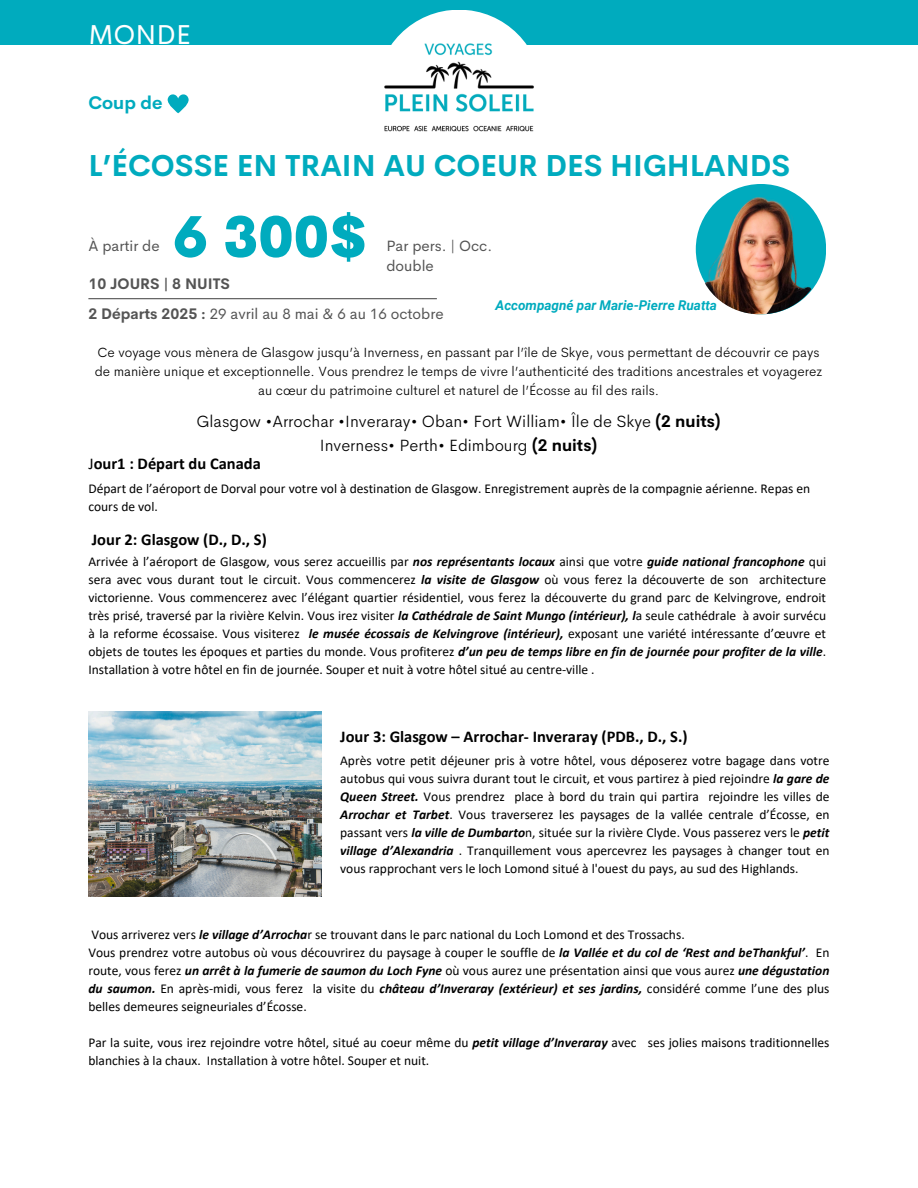
<style>
.page{position:relative;width:918px;height:1188px;background:#fff}
.page>*{position:absolute;margin:0;border:0;box-sizing:border-box;transform-origin:0 0}
.t1{font:800 57px "Cerebri Sans";color:#00abbe}
.t2{font:700 29.7px "Cerebri Sans";color:#00abbe}
.t3{font:27.45px "Cerebri Sans";color:#fff}
.t4{font:700 18px "Cerebri Sans";color:#00abbe}
.t5{font:300 16.5px/24.2px "Cerebri Sans";color:#000;text-align:center}
.t6{font:700 16.5px "Calibri";color:#000}
.t7{font:15px/20.2px "Cerebri Sans";color:#545454}
.t8{font:700 15px "Cerebri Sans";color:#545454}
.t9{font:13.5px/18px "Calibri";color:#000;text-align:justify}
.t10{font:300 13.5px/19.2px "Cerebri Sans";color:#000;text-align:center}
.t11{font:italic 700 13.5px "Roboto";color:#00abbe}
.s1{font-weight:700}
.s2{font-weight:400}
.s3{font-weight:700;font-style:italic}
</style>
<div class="page">
<hr style="left:88px;top:298px;width:349px;height:1px;background:#545454">
<svg style="left:167px;top:94px;width:22px;height:19px"></svg>
<div style="left:0;top:0;width:918px;height:45px;background:#00abbe"></div>
<div style="left:376px;top:10px;width:166px;height:165px;background:#fff;border-radius:50%"></div>
<img style="left:384px;top:42px;width:150px;height:90px">
<div style="left:696px;top:184px;width:130px;height:130px;background:#00abbe;border-radius:50%"></div>
<img style="left:697px;top:196px;width:126px;height:118px;border-radius:50%">
<img style="left:88px;top:712px;width:233px;height:184px">
<h6 class="t3" style="left:88px;top:17px;width:104px">MONDE</h6>
<p class="t4" style="left:88px;top:91px;width:76px">Coup de</p>
<h5 class="t2" style="left:88px;top:146px;width:703px">L’ÉCOSSE EN TRAIN AU COEUR DES HIGHLANDS</h5>
<p class="t7" style="left:88px;top:236px;width:73px">À partir de</p>
<h1 class="t1" style="left:173px;top:200px;width:196px">6 300$</h1>
<h2 class="t8" style="left:88px;top:274px;width:143px">10 JOURS | 8 NUITS</h2>
<p class="t7" style="left:386px;top:236px;width:107px">Par pers. | Occ. double</p>
<p class="t11" style="left:496px;top:297px;width:223px">Accompagné par Marie-Pierre Ruatta</p>
<p class="t7" style="left:88px;top:304px;width:357px"><span class="s1">2 Départs 2025 :</span> 29 avril au 8 mai &amp; 6 au 16 octobre</p>
<p class="t10" style="left:95px;top:343px;width:729px">Ce voyage vous mènera de Glasgow jusqu’à Inverness, en passant par l’île de Skye, vous permettant de découvrir ce pays de manière unique et exceptionnelle. Vous prendrez le temps de vivre l’authenticité des traditions ancestrales et voyagerez au cœur du patrimoine culturel et naturel de l’Écosse au fil des rails.</p>
<h5 class="t5" style="left:196px;top:409px;width:526px">Glasgow •Arrochar •Inveraray• Oban• Fort William• Île de Skye <span class="s1">(2 nuits)<br></span>Inverness• Perth• Edimbourg <span class="s1">(2 nuits)</span></h5>
<p class="t6" style="left:88px;top:457px;width:174px"><span class="s2">J</span>our1 : Départ du Canada</p>
<h4 class="t9" style="left:88px;top:481px;width:723px">Départ de l’aéroport de Dorval pour votre vol à destination de Glasgow. Enregistrement auprès de la compagnie aérienne. Repas en cours de vol.</h4>
<p class="t6" style="left:92px;top:533px;width:176px">Jour 2: Glasgow (D., D., S)</p>
<p class="t9" style="left:88px;top:554px;width:739px">Arrivée à l’aéroport de Glasgow, vous serez accueillis par <span class="s3">nos représentants locaux</span> ainsi que votre <span class="s3">guide national francophone</span> qui sera avec vous durant tout le circuit. Vous commencerez <span class="s3">la visite de Glasgow</span> où vous ferez la découverte de son architecture victorienne. Vous commencerez avec l’élégant quartier résidentiel, vous ferez la découverte du grand parc de Kelvingrove, endroit très prisé, traversé par la rivière Kelvin. Vous irez visiter <span class="s3">la Cathédrale de Saint Mungo (intérieur), l</span>a seule cathédrale à avoir survécu à la reforme écossaise. Vous visiterez <span class="s3">le musée écossais de Kelvingrove (intérieur),</span> exposant une variété intéressante d’œuvre et objets de toutes les époques et parties du monde. Vous profiterez <span class="s3">d’un peu de temps libre en fin de journée pour profiter de la ville</span>.<br>Installation à votre hôtel en fin de journée. Souper et nuit à votre hôtel situé au centre-ville .</p>
<h4 class="t6" style="left:340px;top:730px;width:349px">Jour 3: Glasgow – Arrochar- Inveraray (PDB., D., S.)</h4>
<p class="t9" style="left:340px;top:753px;width:491px">Après votre petit déjeuner pris à votre hôtel, vous déposerez votre bagage dans votre autobus qui vous suivra durant tout le circuit, et vous partirez à pied rejoindre <span class="s3">la gare de Queen Street.</span> Vous prendrez place à bord du train qui partira rejoindre les villes de <span class="s3">Arrochar et Tarbet</span>. Vous traverserez les paysages de la vallée centrale d’Écosse, en passant vers <span class="s3">la ville de Dumbarto</span>n, située sur la rivière Clyde. Vous passerez vers le <span class="s3">petit village d’Alexandria</span> . Tranquillement vous apercevrez les paysages à changer tout en vous rapprochant vers le loch Lomond situé à l'ouest du pays, au sud des Highlands.</p>
<p class="t9" style="left:91px;top:927px;width:595px">Vous arriverez vers <span class="s3">le village d’Arrocha</span>r se trouvant dans le parc national du Loch Lomond et des Trossachs.</p>
<p class="t9" style="left:88px;top:945px;width:743px">Vous prendrez votre autobus où vous découvrirez du paysage à couper le souffle de <span class="s3">la Vallée et du col de ‘Rest and beThankful’</span>. En route, vous ferez <span class="s3">un arrêt à la fumerie de saumon du Loch Fyne</span> où vous aurez une présentation ainsi que vous aurez <span class="s3">une dégustation du saumon.</span> En après-midi, vous ferez la visite du <span class="s3">château d’Inveraray (extérieur) et ses jardins,</span> considéré comme l’une des plus belles demeures seigneuriales d’Écosse.</p>
<p class="t9" style="left:88px;top:1035px;width:743px">Par la suite, vous irez rejoindre votre hôtel, situé au coeur même du <span class="s3">petit village d’Inveraray</span> avec ses jolies maisons traditionnelles blanchies à la chaux. Installation à votre hôtel. Souper et nuit.</p>
</div>
